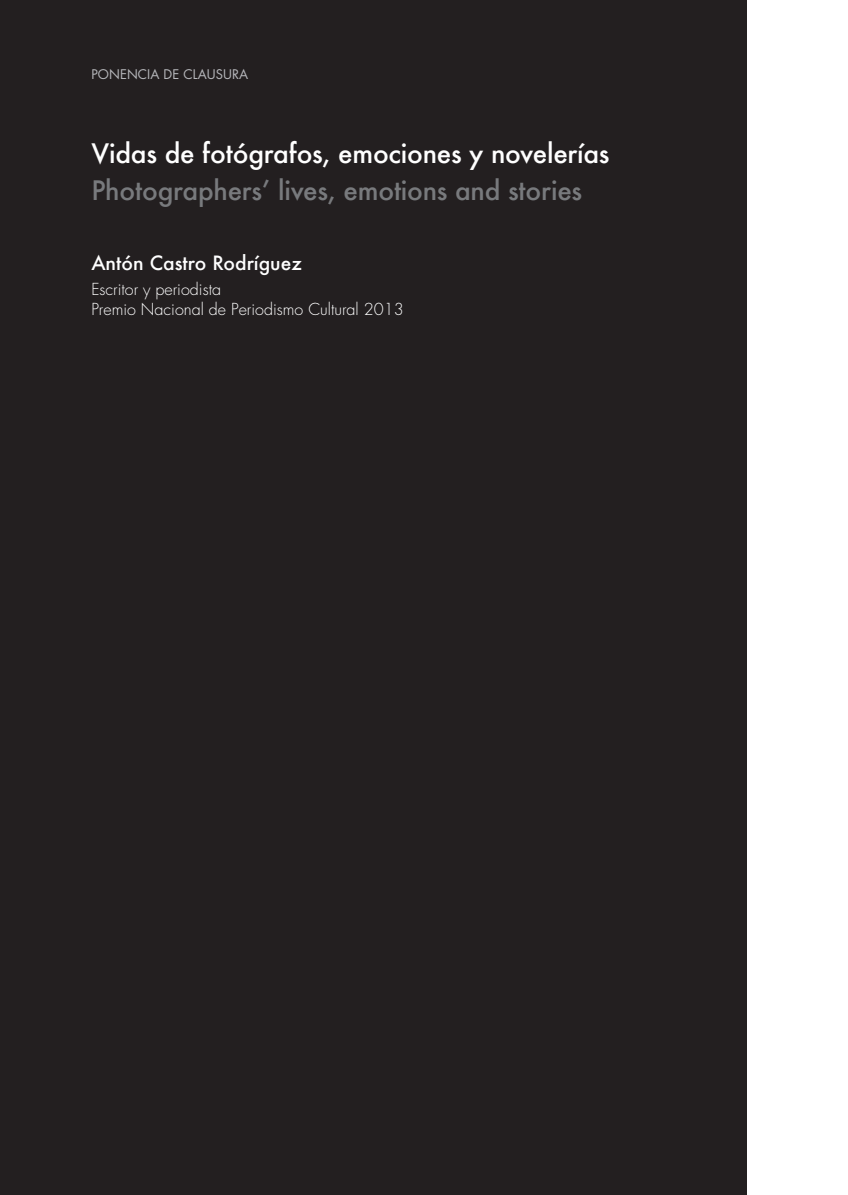
<style>
.page{position:relative;width:848px;height:1195px;background:#fff}
.page>*{position:absolute;margin:0;border:0;box-sizing:border-box;transform-origin:0 0}
.t1{font:500 26.25px/37.4px "Futura";letter-spacing:-.01em;color:#fff}
.t2{font:500 19.25px "Futura";color:#fff}
.t3{font:300 16.1px/19.9px "Futura";color:#fff}
.t4{font:12.95px "Futura";letter-spacing:.005em;color:#b6b7bb}
.s1{color:#787a7d}
</style>
<div class="page">
<div style="left:0;top:0;width:746px;height:1195px;background:#231f20"></div>
<p class="t4" style="left:91px;top:65px;width:158px">PONENCIA DE CLAUSURA</p>
<p class="t1" style="left:91px;top:134px;width:519px">Vidas de fotógrafos, emociones y novelerías<br><span class="s1">Photographers’ lives, emotions and stories</span></p>
<p class="t2" style="left:91px;top:249px;width:212px">Antón Castro Rodríguez</p>
<p class="t3" style="left:91px;top:279px;width:314px">Escritor y periodista<br>Premio Nacional de Periodismo Cultural 2013</p>
</div>
